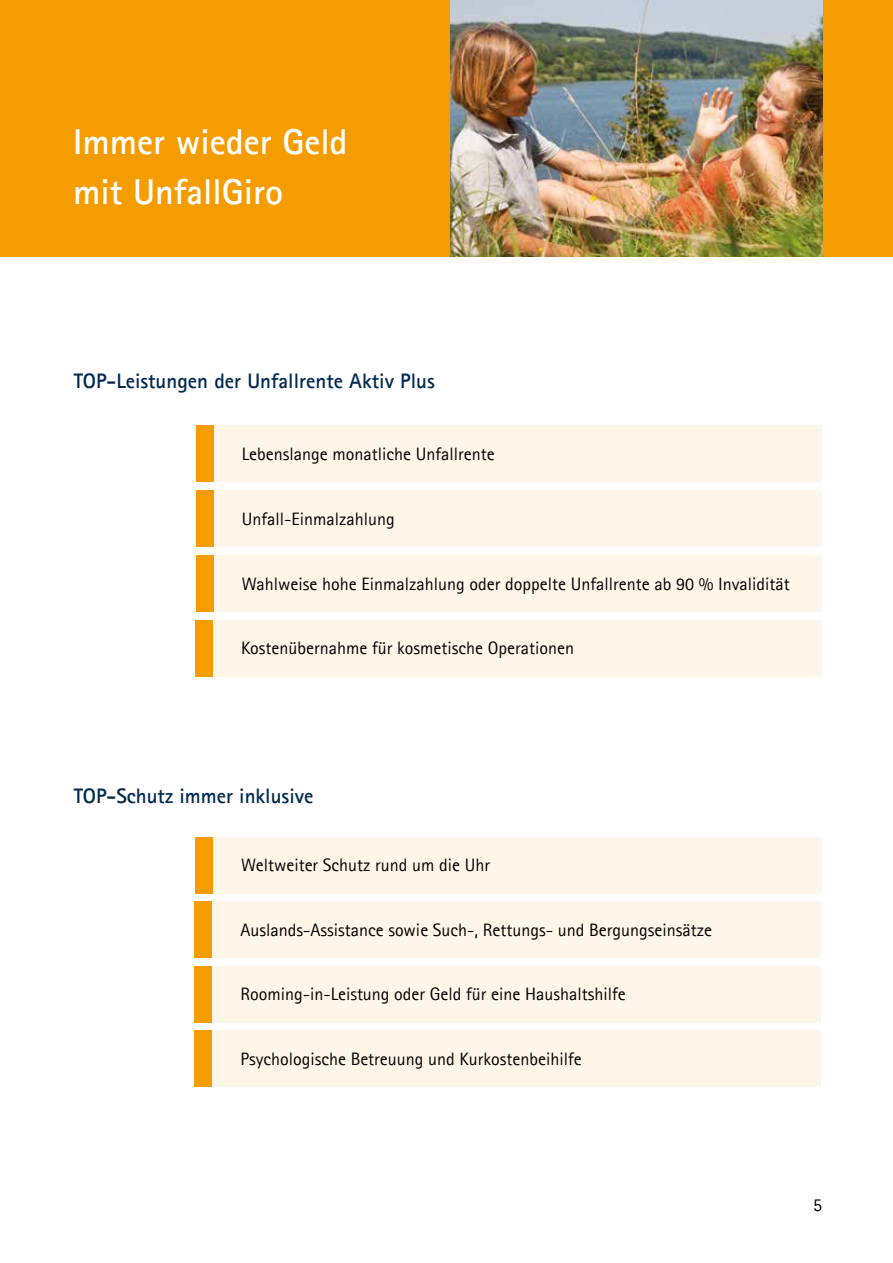
<style>
.page{position:relative;width:893px;height:1263px;background:#fff}
.page>*{position:absolute;margin:0;border:0;box-sizing:border-box;transform-origin:0 0}
.t1{font:700 36px/50.1px "Agfa Rotis Sans Serif";color:#fff}
.t2{font:700 21px "Agfa Rotis Sans Serif";color:#002851}
.t3{font:18px "Agfa Rotis Sans Serif";color:#000}
</style>
<div class="page">
<div style="left:0;top:0;width:893px;height:256px;background:#f59c00"></div>
<img style="left:450px;top:0;width:372px;height:256px">
<div style="left:194px;top:966px;width:627px;height:56px;background:#fff6ea"></div>
<div style="left:195px;top:837px;width:626px;height:56px;background:#fff6ea"></div>
<div style="left:195px;top:837px;width:17px;height:56px;background:#f59c00"></div>
<div style="left:194px;top:902px;width:627px;height:56px;background:#fff6ea"></div>
<div style="left:194px;top:902px;width:18px;height:56px;background:#f59c00"></div>
<div style="left:194px;top:966px;width:18px;height:56px;background:#f59c00"></div>
<div style="left:194px;top:1031px;width:627px;height:56px;background:#fff6ea"></div>
<div style="left:194px;top:1031px;width:18px;height:56px;background:#f59c00"></div>
<div style="left:196px;top:555px;width:626px;height:56px;background:#fff6ea"></div>
<div style="left:196px;top:426px;width:626px;height:56px;background:#fff6ea"></div>
<div style="left:196px;top:426px;width:17px;height:56px;background:#f59c00"></div>
<div style="left:196px;top:490px;width:626px;height:57px;background:#fff6ea"></div>
<div style="left:196px;top:490px;width:17px;height:57px;background:#f59c00"></div>
<div style="left:196px;top:555px;width:17px;height:56px;background:#f59c00"></div>
<div style="left:195px;top:620px;width:626px;height:56px;background:#fff6ea"></div>
<div style="left:195px;top:620px;width:18px;height:56px;background:#f59c00"></div>
<h1 class="t1" style="left:73px;top:116px;width:276px">Immer wieder Geld mit UnfallGiro</h1>
<p class="t2" style="left:74px;top:367px;width:362px">TOP-Leistungen der Unfallrente Aktiv Plus</p>
<p class="t3" style="left:242px;top:443px;width:254px">Lebenslange monatliche Unfallrente</p>
<p class="t3" style="left:242px;top:508px;width:155px">Unfall-Einmalzahlung</p>
<p class="t3" style="left:242px;top:573px;width:549px">Wahlweise hohe Einmalzahlung oder doppelte Unfallrente ab 90 % Invalidität</p>
<p class="t3" style="left:241px;top:637px;width:334px">Kostenübernahme für kosmetische Operationen</p>
<p class="t2" style="left:74px;top:782px;width:241px">TOP-Schutz immer inklusive</p>
<p class="t3" style="left:241px;top:855px;width:251px">Weltweiter Schutz rund um die Uhr</p>
<p class="t3" style="left:240px;top:919px;width:473px">Auslands-Assistance sowie Such-, Rettungs- und Bergungseinsätze</p>
<p class="t3" style="left:240px;top:983px;width:387px">Rooming-in-Leistung oder Geld für eine Haushaltshilfe</p>
<p class="t3" style="left:240px;top:1048px;width:343px">Psychologische Betreuung und Kurkostenbeihilfe</p>
<p class="t3" style="left:813px;top:1194px;width:10px">5</p>
</div>
